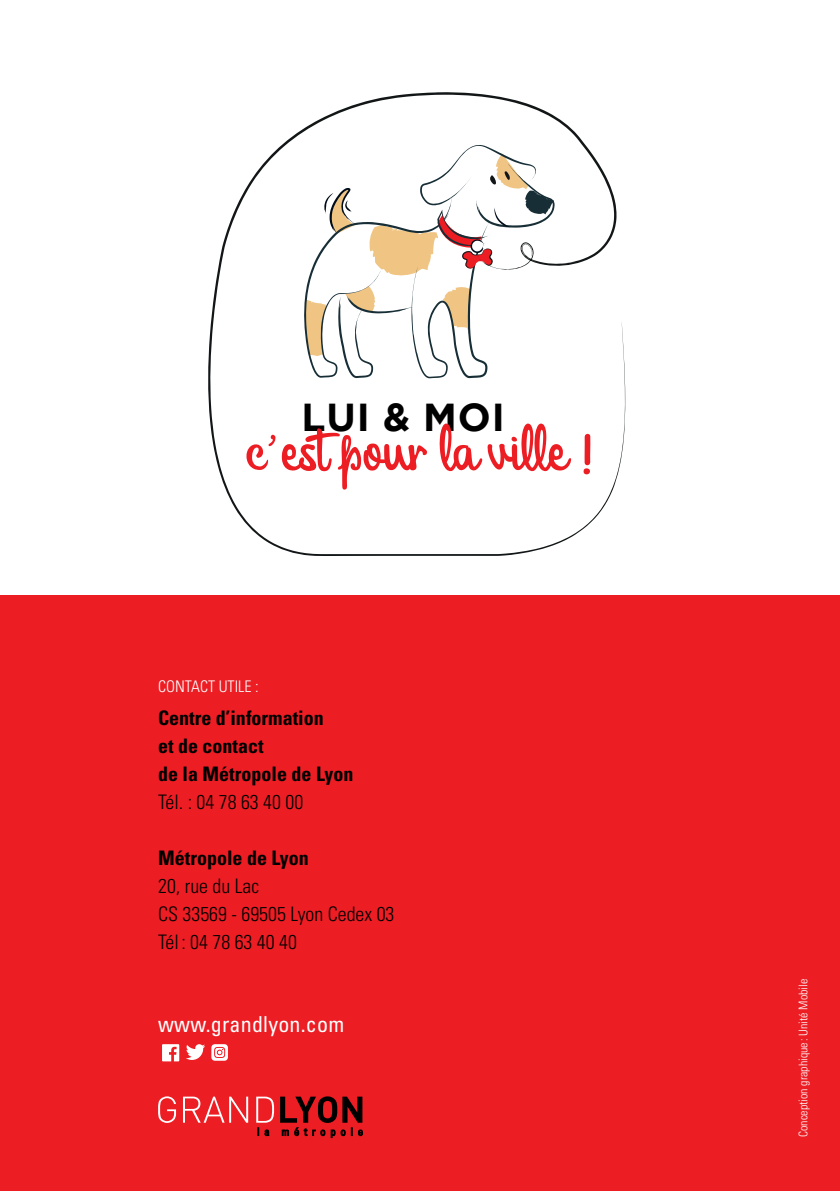
<style>
.page{position:relative;width:840px;height:1191px;background:#fff}
.page>*{position:absolute;margin:0;border:0;box-sizing:border-box;transform-origin:0 0}
.t1{font:59.4px "Mandela Script Personal Use";color:#ed1d24}
.t2{font:700 38.8px "Gotham";letter-spacing:.02em;color:#000}
.t3{font:condensed 22px "Univers LT Std";letter-spacing:.01em;color:#fff}
.t4{font:700 condensed 20px/28px "Univers LT Std";color:#000}
.t5{font:300 condensed 20px/28px "Univers LT Std";color:#000}
.t6{font:300 condensed 16px "Univers LT Std";color:#fff}
.t7{font:300 condensed 12px "Univers";color:#fff}
</style>
<div class="page">
<svg style="left:208px;top:92px;width:417px;height:464px"></svg>
<div style="left:0;top:595px;width:839px;height:596px;background:#ed1d24"></div>
<svg style="left:158px;top:1096px;width:18px;height:27px"></svg>
<svg style="left:183px;top:1096px;width:65px;height:26px"></svg>
<svg style="left:256px;top:1096px;width:18px;height:39px"></svg>
<svg style="left:280px;top:1096px;width:82px;height:41px"></svg>
<svg style="left:186px;top:1044px;width:19px;height:16px"></svg>
<svg style="left:162px;top:1044px;width:17px;height:17px"></svg>
<svg style="left:211px;top:1044px;width:17px;height:16px"></svg>
<h2 class="t2" style="left:301px;top:394px;width:204px">LUI &amp; MOI</h2>
<h1 class="t1" style="left:246px;top:414px;width:350px">c’est pour la ville !</h1>
<p class="t6" style="left:158px;top:676px;width:102px">Contact utile :</p>
<p class="t4" style="left:158px;top:704px;width:197px">Centre d’information<br>et de contact<br>de la Métropole de Lyon</p>
<p class="t5" style="left:158px;top:788px;width:147px">Tél. : 04 78 63 40 00</p>
<p class="t4" style="left:158px;top:844px;width:152px">Métropole de Lyon</p>
<p class="t5" style="left:158px;top:872px;width:238px">20, rue du Lac<br>CS 33569 - 69505 Lyon Cedex 03<br>Tél : 04 78 63 40 40</p>
<p class="t3" style="left:158px;top:1010px;width:187px">www.grandlyon.com</p>
<p class="t7" style="left:795px;top:1137px;width:160px;rotate:-90deg">Conception graphique : Unité Mobile</p>
</div>
